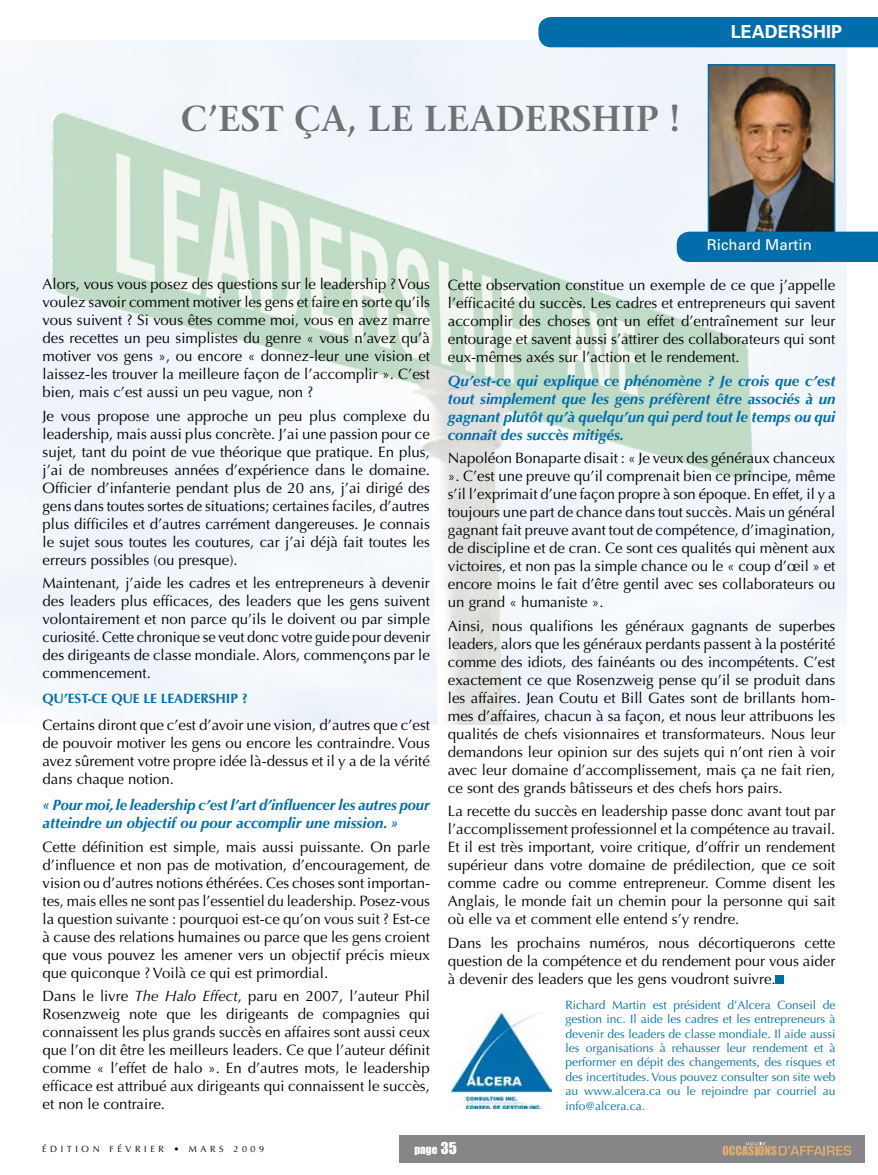
<style>
.page{position:relative;width:878px;height:1175px;background:#fff}
.page>*{position:absolute;margin:0;border:0;box-sizing:border-box;transform-origin:0 0}
.t1{font:600 36px "Stone Serif";color:#707173}
.t2{font:700 18px "Univers";color:#fff}
.t3{font:15px/18px "Optima";color:#000;text-align:justify}
.t4{font:italic 700 15px/18px "Optima";color:#006eab}
.t5{font:15px "Univers";color:#fff}
.t6{font:700 13.5px "Optima";color:#006eab}
.t7{font:12px/14.4px "Optima";color:#006eab;text-align:justify}
.t8{font:11.25px "Impact";color:#fff}
.t9{font:9px "Optima";letter-spacing:.4em;color:#000}
.s1{font-style:italic}
.s2{font-size:15px}
</style>
<div class="page">
<div style="left:399px;top:1135px;width:465px;height:27px;background:#868689"></div>
<svg style="left:722px;top:1142px;width:129px;height:13px"></svg>
<img style="left:0;top:41px;width:846px;height:683px">
<div style="left:538px;top:17px;width:340px;height:30px;background:#006eab"></div>
<img style="left:710px;top:67px;width:122px;height:165px">
<div style="left:707px;top:64px;width:128px;height:188px;border:2px solid #006eab"></div>
<div style="left:676px;top:232px;width:202px;height:30px;background:#006eab"></div>
<img style="left:451px;top:1010px;width:101px;height:98px">
<div style="left:775px;top:975px;width:8px;height:8px;background:#006eab"></div>
<h1 class="t1" style="left:181px;top:97px;width:501px">C’EST ÇA, LE LEADERSHIP !</h1>
<p class="t2" style="left:731px;top:21px;width:113px">LEADERSHIP</p>
<p class="t5" style="left:707px;top:236px;width:107px">Richard Martin</p>
<p class="t3" style="left:43px;top:275px;width:389px">Alors, vous vous posez des questions sur le leadership ? Vous voulez savoir comment motiver les gens et faire en sorte qu’ils vous suivent ? Si vous êtes comme moi, vous en avez marre des recettes un peu simplistes du genre « vous n’avez qu’à motiver vos gens », ou encore « donnez-leur une vision et laissez-les trouver la meilleure façon de l’accomplir ». C’est bien, mais c’est aussi un peu vague, non ?</p>
<p class="t3" style="left:43px;top:407px;width:389px">Je vous propose une approche un peu plus complexe du leadership, mais aussi plus concrète. J’ai une passion pour ce sujet, tant du point de vue théorique que pratique. En plus, j’ai de nombreuses années d’expérience dans le domaine.<br>Officier d’infanterie pendant plus de 20 ans, j’ai dirigé des gens dans toutes sortes de situations; certaines faciles, d’autres plus difficiles et d’autres carrément dangereuses. Je connais le sujet sous toutes les coutures, car j’ai déjà fait toutes les erreurs possibles (ou presque).</p>
<p class="t3" style="left:43px;top:574px;width:389px">Maintenant, j’aide les cadres et les entrepreneurs à devenir des leaders plus efficaces, des leaders que les gens suivent volontairement et non parce qu’ils le doivent ou par simple curiosité. Cette chronique se veut donc votre guide pour devenir des dirigeants de classe mondiale. Alors, commençons par le commencement.</p>
<p class="t6" style="left:43px;top:690px;width:207px">QU’EST-CE QUE LE LEADERSHIP ?</p>
<p class="t3" style="left:43px;top:715px;width:389px">Certains diront que c’est d’avoir une vision, d’autres que c’est de pouvoir motiver les gens ou encore les contraindre. Vous avez sûrement votre propre idée là-dessus et il y a de la vérité dans chaque notion.</p>
<p class="t4" style="left:43px;top:796px;width:389px">« Pour moi, le leadership c’est l’art d’influencer les autres pour atteindre un objectif ou pour accomplir une mission. »</p>
<p class="t3" style="left:43px;top:837px;width:389px">Cette définition est simple, mais aussi puissante. On parle d’influence et non pas de motivation, d’encouragement, de vision ou d’autres notions éthérées. Ces choses sont importan&shy;tes, mais elles ne sont pas l’essentiel du leadership. Posez-vous la question suivante : pourquoi est-ce qu’on vous suit ? Est-ce à cause des relations humaines ou parce que les gens croient que vous pouvez les amener vers un objectif précis mieux que quiconque ? Voilà ce qui est primordial.</p>
<p class="t3" style="left:43px;top:987px;width:389px">Dans le livre <span class="s1">The Halo Effect</span>, paru en 2007, l’auteur Phil Rosenzweig note que les dirigeants de compagnies qui connaissent les plus grands succès en affaires sont aussi ceux que l’on dit être les meilleurs leaders. Ce que l’auteur définit comme « l’effet de halo ». En d’autres mots, le leadership efficace est attribué aux dirigeants qui connaissent le succès, et non le contraire.</p>
<p class="t3" style="left:448px;top:276px;width:389px">Cette observation constitue un exemple de ce que j’appelle l’efficacité du succès. Les cadres et entrepreneurs qui savent accomplir des choses ont un effet d’entraînement sur leur entourage et savent aussi s’attirer des collaborateurs qui sont eux-mêmes axés sur l’action et le rendement.</p>
<p class="t4" style="left:448px;top:372px;width:389px;text-align:justify">Qu’est-ce qui explique ce phénomène ? Je crois que c’est tout simplement que les gens préfèrent être associés à un gagnant plutôt qu’à quelqu’un qui perd tout le temps ou qui connaît des succès mitigés.</p>
<p class="t3" style="left:448px;top:449px;width:389px">Napoléon Bonaparte disait : « Je veux des généraux chanceux ». C’est une preuve qu’il comprenait bien ce principe, même s’il l’exprimait d’une façon propre à son époque. En effet, il y a toujours une part de chance dans tout succès. Mais un général gagnant fait preuve avant tout de compétence, d’imagination, de discipline et de cran. Ce sont ces qualités qui mènent aux victoires, et non pas la simple chance ou le « coup d’œil » et encore moins le fait d’être gentil avec ses collaborateurs ou un grand « humaniste ».</p>
<p class="t3" style="left:448px;top:617px;width:389px">Ainsi, nous qualifions les généraux gagnants de superbes leaders, alors que les généraux perdants passent à la postérité comme des idiots, des fainéants ou des incompétents. C’est exactement ce que Rosenzweig pense qu’il se produit dans les affaires. Jean Coutu et Bill Gates sont de brillants hom&shy;mes d’affaires, chacun à sa façon, et nous leur attribuons les qualités de chefs visionnaires et transformateurs. Nous leur demandons leur opinion sur des sujets qui n’ont rien à voir avec leur domaine d’accomplissement, mais ça ne fait rien, ce sont des grands bâtisseurs et des chefs hors pairs.</p>
<p class="t3" style="left:448px;top:802px;width:389px">La recette du succès en leadership passe donc avant tout par l’accomplissement professionnel et la compétence au travail.<br>Et il est très important, voire critique, d’offrir un rendement supérieur dans votre domaine de prédilection, que ce soit comme cadre ou comme entrepreneur. Comme disent les Anglais, le monde fait un chemin pour la personne qui sait où elle va et comment elle entend s’y rendre.</p>
<p class="t3" style="left:448px;top:933px;width:389px">Dans les prochains numéros, nous décortiquerons cette question de la compétence et du rendement pour vous aider à devenir des leaders que les gens voudront suivre.</p>
<p class="t7" style="left:565px;top:997px;width:271px">Richard Martin est président d’Alcera Conseil de gestion inc. Il aide les cadres et les entrepreneurs à devenir des leaders de classe mondiale. Il aide aussi les organisations à rehausser leur rendement et à performer en dépit des changements, des risques et des incertitudes. Vous pouvez consulter son site web au www.alcera.ca ou le rejoindre par courriel au info@alcera.ca.</p>
<p class="t9" style="left:42px;top:1143px;width:224px">ÉDITION FÉVRIER • MARS 2009</p>
<p class="t8" style="left:414px;top:1142px;width:44px">page <span class="s2">35</span></p>
</div>
